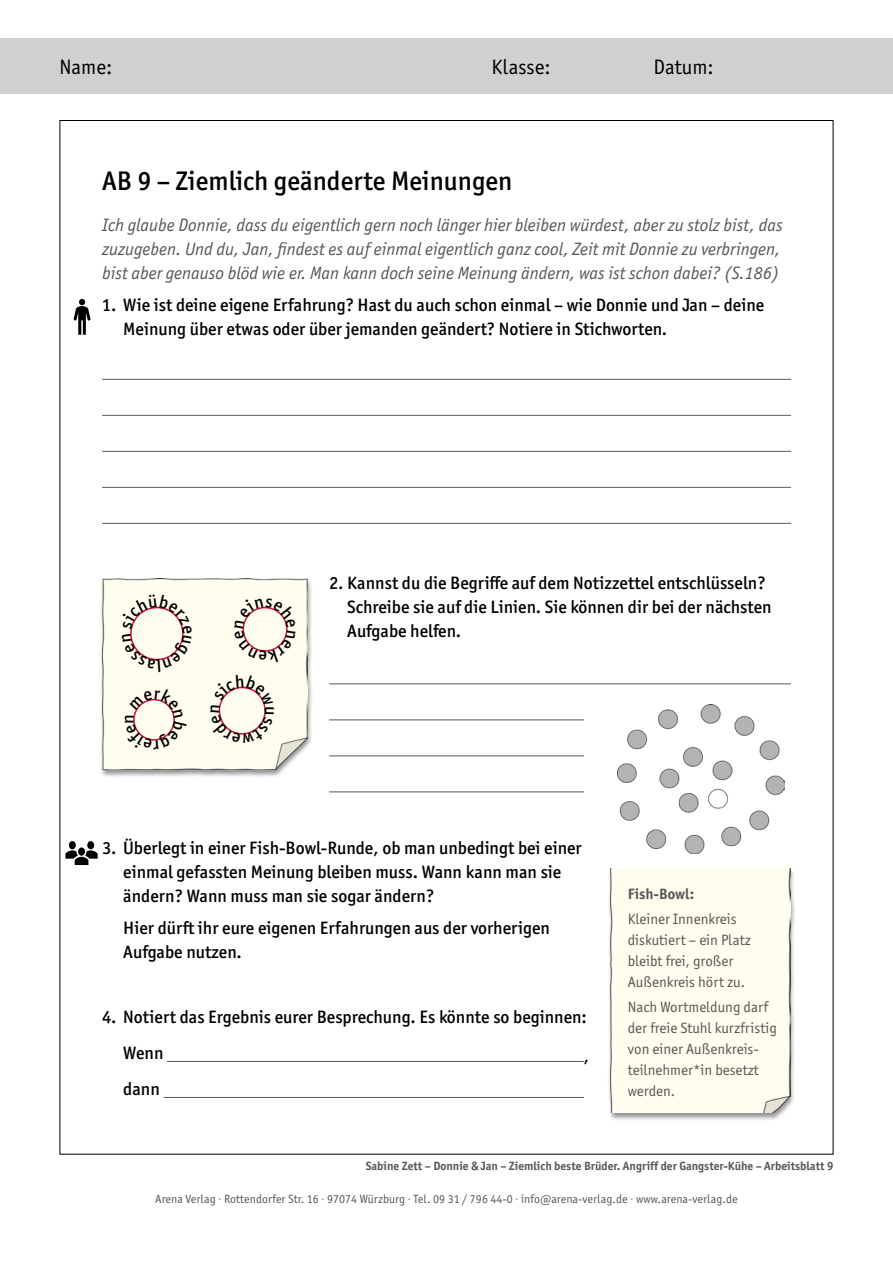
<style>
.page{position:relative;width:893px;height:1263px;background:#fff}
.page>*{position:absolute;margin:0;border:0;box-sizing:border-box;transform-origin:0 0}
.t1{font:500 27px "Officina Sans ITC Pro";color:#000}
.t2{font:21px "Officina Sans ITC Pro";color:#000}
.t3{font:500 18px/24px "Officina Sans ITC Pro";color:#000}
.t4{font:italic 18px/24px "Officina Sans ITC Pro";color:#575756}
.t5{font:15px/21px "Officina Sans ITC Pro";color:#575756}
.t6{font:700 15px "Officina Sans ITC Pro";color:#575756}
.t7{font:12px "Officina Sans ITC Pro";color:#575756}
.t8{font:700 12px "Officina Sans ITC Pro";color:#575756}
</style>
<div class="page">
<div style="left:0;top:38px;width:893px;height:56px;background:#d0d0d0"></div>
<hr style="left:102px;top:379px;width:689px;height:1px;background:#575756">
<hr style="left:102px;top:415px;width:689px;height:1px;background:#575756">
<hr style="left:102px;top:451px;width:689px;height:1px;background:#575756">
<hr style="left:102px;top:487px;width:689px;height:1px;background:#575756">
<hr style="left:102px;top:523px;width:689px;height:1px;background:#575756">
<hr style="left:329px;top:683px;width:462px;height:1px;background:#575756">
<hr style="left:329px;top:719px;width:255px;height:1px;background:#575756">
<hr style="left:329px;top:755px;width:255px;height:1px;background:#575756">
<hr style="left:329px;top:791px;width:255px;height:1px;background:#575756">
<hr style="left:167px;top:1061px;width:417px;height:1px;background:#575756">
<hr style="left:164px;top:1097px;width:420px;height:1px;background:#575756">
<div style="left:607px;top:868px;width:189px;height:253px;background:#000;opacity:.42"></div>
<div style="left:611px;top:868px;width:180px;height:244px;background:#fffdee"></div>
<div style="left:99px;top:578px;width:215px;height:200px;background:#000;opacity:.42"></div>
<img style="left:102px;top:578px;width:206px;height:191px">
<img style="left:617px;top:704px;width:168px;height:149px">
<svg style="left:74px;top:299px;width:16px;height:36px"></svg>
<div style="left:87px;top:841px;width:7px;height:8px;background:#000;border-radius:50%"></div>
<div style="left:69px;top:841px;width:7px;height:8px;background:#000;border-radius:50%"></div>
<svg style="left:78px;top:847px;width:7px;height:9px"></svg>
<svg style="left:65px;top:850px;width:33px;height:15px"></svg>
<svg style="left:122px;top:595px;width:70px;height:78px;background:#fcf2e6"></svg>
<svg style="left:234px;top:598px;width:62px;height:66px;background:#fcf1e5"></svg>
<svg style="left:210px;top:674px;width:64px;height:69px;background:#fcf1e5"></svg>
<svg style="left:125px;top:689px;width:62px;height:60px;background:#fcf1e4"></svg>
<p class="t2" style="left:60px;top:54px;width:54px">Name:</p>
<p class="t2" style="left:491px;top:54px;width:61px">Klasse:</p>
<p class="t2" style="left:654px;top:54px;width:62px">Datum:</p>
<h1 class="t1" style="left:102px;top:164px;width:412px">AB 9 – Ziemlich geänderte Meinungen</h1>
<p class="t4" style="left:102px;top:213px;width:682px">Ich glaube Donnie, dass du eigentlich gern noch länger hier bleiben würdest, aber zu stolz bist, das zuzugeben. Und du, Jan, findest es auf einmal eigentlich ganz cool, Zeit mit Donnie zu verbringen, bist aber genauso blöd wie er. Man kann doch seine Meinung ändern, was ist schon dabei? (S.186)</p>
<p class="t3" style="left:123px;top:293px;width:642px;text-indent:-21px">1. Wie ist deine eigene Erfahrung? Hast du auch schon einmal – wie Donnie und Jan – deine<br>Meinung über etwas oder über jemanden geändert? Notiere in Stichworten.</p>
<p class="t3" style="left:347px;top:570px;width:426px;text-indent:-18px">2. Kannst du die Begriffe auf dem Notizzettel entschlüsseln?<br>Schreibe sie auf die Linien. Sie können dir bei der nächsten<br>Aufgabe helfen.</p>
<p class="t3" style="left:123px;top:836px;width:460px;text-indent:-21px">3. Überlegt in einer Fish-Bowl-Runde, ob man unbedingt bei einer einmal gefassten Meinung bleiben muss. Wann kann man sie ändern? Wann muss man sie sogar ändern?</p>
<p class="t3" style="left:123px;top:915px;width:428px">Hier dürft ihr eure eigenen Erfahrungen aus der vorherigen<br>Aufgabe nutzen.</p>
<p class="t3" style="left:123px;top:998px;width:465px;line-height:36px;text-indent:-21px">4. Notiert das Ergebnis eurer Besprechung. Es könnte so beginnen:<br>Wenn</p>
<p class="t3" style="left:584px;top:1043px;width:7px">,</p>
<p class="t3" style="left:123px;top:1076px;width:38px">dann</p>
<p class="t6" style="left:628px;top:884px;width:68px">Fish-Bowl:</p>
<p class="t5" style="left:628px;top:908px;width:125px">Kleiner Innenkreis diskutiert – ein Platz bleibt frei, großer<br>Außenkreis hört zu.</p>
<p class="t5" style="left:628px;top:996px;width:151px">Nach Wortmeldung darf der freie Stuhl kurzfristig von einer Außenkreis&shy;teilnehmer*in besetzt werden.</p>
<p class="t8" style="left:366px;top:1159px;width:469px">Sabine Zett – Donnie &amp; Jan – Ziemlich beste Brüder. Angriff der Gangster-Kühe – Arbeitsblatt 9</p>
<p class="t7" style="left:155px;top:1191px;width:584px">Arena Verlag · Rottendorfer Str. 16 · 97074 Würzburg · Tel. 09 31 / 796 44-0 · info@arena-verlag.de · www.arena-verlag.de</p>
</div>
